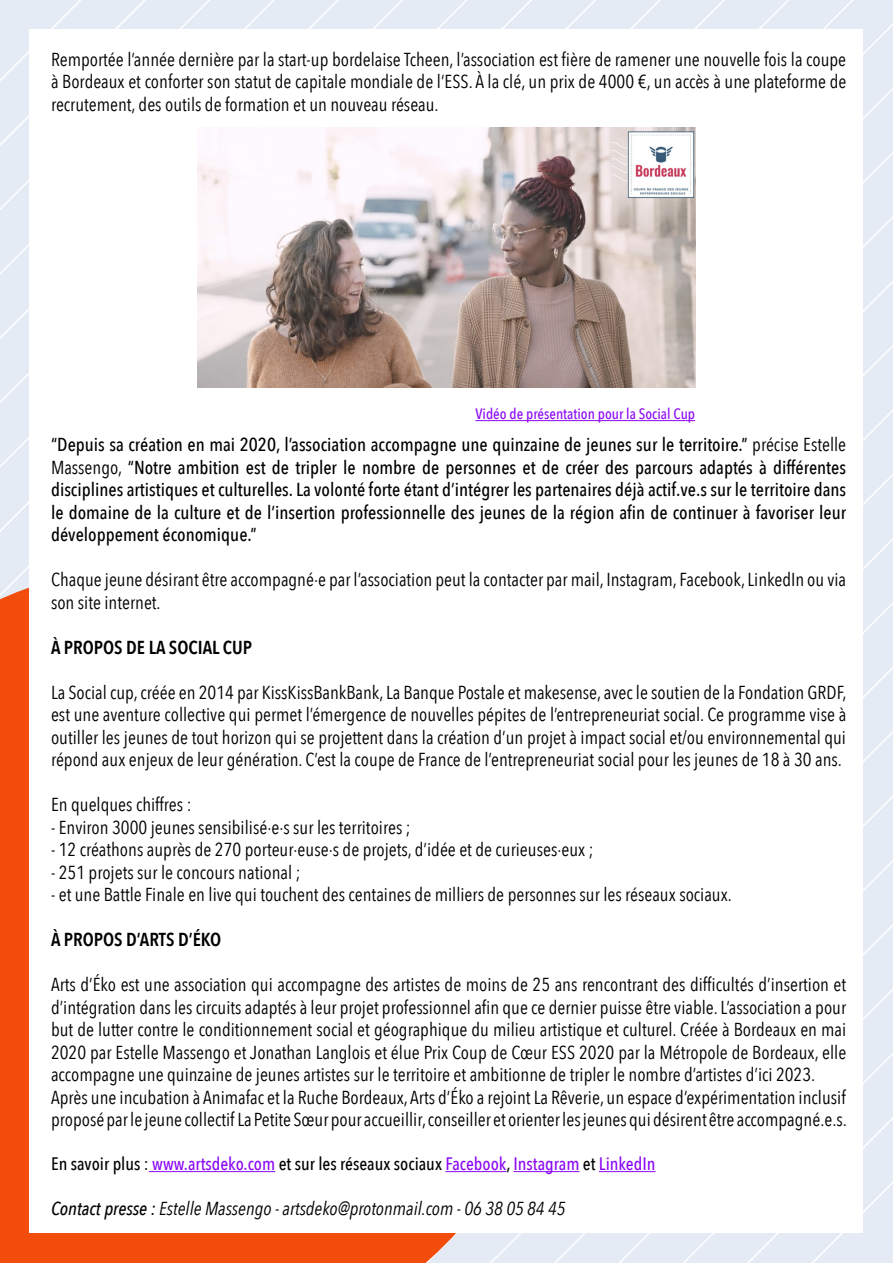
<style>
.page{position:relative;width:893px;height:1263px;background:#e4ebf5}
.page>*{position:absolute;margin:0;border:0;box-sizing:border-box;transform-origin:0 0}
.t1{font:18.75px/22.5px "Avenir Next Condensed";color:#000;text-align:justify}
.t2{font:500 18.75px/22.5px "Avenir Next Condensed";color:#000;text-align:justify}
.t3{font:italic 18.75px "Avenir Next Condensed";color:#000}
.t4{font:600 18.75px "Avenir Next Condensed";color:#000}
.t5{font:500 18px "Avenir Next Condensed";color:#8c08f5}
.t6{font:500 15px "Avenir Next Condensed";color:#8c08f5}
.s1{font-weight:400}
.s2{color:#000}
.s3{font-weight:500}
</style>
<div class="page">
<svg style="left:0;top:565px;width:561px;height:698px;background:#f05f28"></svg>
<div style="left:30px;top:30px;width:833px;height:1203px;background:#fff"></div>
<hr style="left:149px;top:1171px;width:126px;height:1px;background:#8c08f5">
<hr style="left:445px;top:1171px;width:61px;height:1px;background:#8c08f5">
<hr style="left:513px;top:1171px;width:66px;height:1px;background:#8c08f5">
<hr style="left:599px;top:1171px;width:57px;height:1px;background:#8c08f5">
<img style="left:197px;top:128px;width:499px;height:259px">
<hr style="left:475px;top:420px;width:220px;height:1px;background:#8c08f5">
<p class="t1" style="left:51px;top:47px;width:797px">Remportée l’année dernière par la start-up bordelaise Tcheen, l’association est fière de ramener une nouvelle fois la coupe à Bordeaux et conforter son statut de capitale mondiale de l’ESS. À la clé, un prix de 4000 €, un accès à une plateforme de recrutement, des outils de formation et un nouveau réseau.</p>
<p class="t6" style="left:475px;top:405px;width:221px">Vidéo de présentation pour la Social Cup</p>
<p class="t2" style="left:51px;top:433px;width:797px">“Depuis sa création en mai 2020, l’association accompagne une quinzaine de jeunes sur le territoire.” <span class="s1">précise Estelle Massengo,</span> “Notre ambition est de tripler le nombre de personnes et de créer des parcours adaptés à différentes disciplines artistiques et culturelles. La volonté forte étant d’intégrer les partenaires déjà actif.ve.s sur le territoire dans le domaine de la culture et de l’insertion professionnelle des jeunes de la région afin de continuer à favoriser leur développement économique.”</p>
<p class="t1" style="left:51px;top:567px;width:797px">Chaque jeune désirant être accompagné·e par l’association peut la contacter par mail, Instagram, Facebook, LinkedIn ou via son site internet.</p>
<p class="t4" style="left:51px;top:631px;width:202px">À PROPOS DE LA SOCIAL CUP</p>
<p class="t1" style="left:51px;top:680px;width:797px">La Social cup, créée en 2014 par KissKissBankBank, La Banque Postale et makesense, avec le soutien de la Fondation GRDF, est une aventure collective qui permet l’émergence de nouvelles pépites de l’entrepreneuriat social. Ce programme vise à outiller les jeunes de tout horizon qui se projettent dans la création d’un projet à impact social et/ou environnemental qui répond aux enjeux de leur génération. C’est la coupe de France de l’entrepreneuriat social pour les jeunes de 18 à 30 ans.</p>
<p class="t1" style="left:51px;top:792px;width:142px">En quelques chiffres :</p>
<p class="t1" style="left:51px;top:815px;width:361px">- Environ 3000 jeunes sensibilisé·e·s sur les territoires ;</p>
<p class="t1" style="left:51px;top:837px;width:544px">- 12 créathons auprès de 270 porteur·euse·s de projets, d’idée et de curieuses·eux ;</p>
<p class="t1" style="left:51px;top:860px;width:251px">- 251 projets sur le concours national ;</p>
<p class="t1" style="left:51px;top:882px;width:682px">- et une Battle Finale en live qui touchent des centaines de milliers de personnes sur les réseaux sociaux.</p>
<p class="t4" style="left:51px;top:923px;width:172px">À PROPOS D’ARTS D’ÉKO</p>
<p class="t1" style="left:51px;top:972px;width:797px">Arts d’Éko est une association qui accompagne des artistes de moins de 25 ans rencontrant des difficultés d’insertion et d’intégration dans les circuits adaptés à leur projet professionnel afin que ce dernier puisse être viable. L’association a pour but de lutter contre le conditionnement social et géographique du milieu artistique et culturel. Créée à Bordeaux en mai 2020 par Estelle Massengo et Jonathan Langlois et élue Prix Coup de Cœur ESS 2020 par la Métropole de Bordeaux, elle accompagne une quinzaine de jeunes artistes sur le territoire et ambitionne de tripler le nombre d’artistes d’ici 2023.</p>
<p class="t1" style="left:51px;top:1085px;width:797px">Après une incubation à Animafac et la Ruche Bordeaux, Arts d’Éko a rejoint La Rêverie, un espace d’expérimentation inclusif proposé par le jeune collectif La Petite Sœur pour accueillir, conseiller et orienter les jeunes qui désirent être accompagné.e.s.</p>
<p class="t5" style="left:51px;top:1153px;width:606px"><span class="s2">En savoir plus :</span> www.artsdeko.com <span class="s2">et sur les réseaux sociaux</span> Facebook<span class="s2">,</span> Instagram <span class="s2">et</span> LinkedIn</p>
<p class="t3" style="left:51px;top:1197px;width:516px"><span class="s3">Contact presse :</span> Estelle Massengo - artsdeko@protonmail.com - 06 38 05 84 45</p>
</div>
